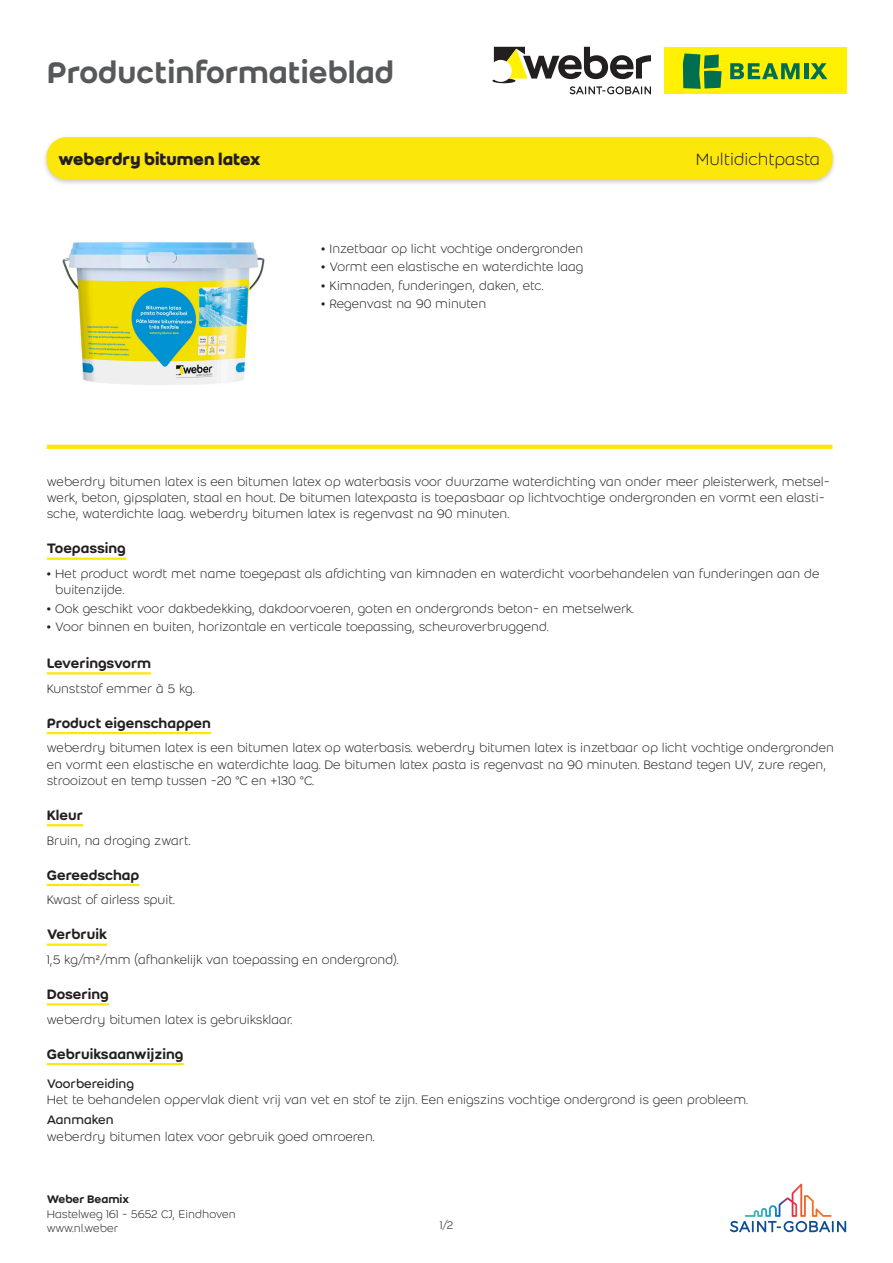
<style>
.page{position:relative;width:893px;height:1263px;background:#fff}
.page>*{position:absolute;margin:0;border:0;box-sizing:border-box;transform-origin:0 0}
.t1{font:500 33px "Weber";color:#57585a}
.new_style_for_toc{font:700 18px "Weber";color:#231f20}
.new_style_for_toc-2{font:300 18px "Weber";color:#231f20}
.Longname{font:500 15px "Weber";color:#231f20}
.Static{font:500 15px "Weber";color:#231f20}
.Longname-2{font:500 15px "Weber";letter-spacing:-.02em;color:#231f20}
.Value{font:300 13.5px/16.2px "Weber";color:#231f20}
.level__text{font:300 13.5px "Weber";color:#231f20}
.level__header{font:13.5px "Weber";color:#231f20}
.t2{font:300 12px/14.4px "Weber";color:#231f20}
.t3{font:500 12px "Weber";color:#231f20}
.s1{font-weight:500}
</style>
<div class="page">
<svg style="left:730px;top:1184px;width:116px;height:48px"></svg>
<div style="left:664px;top:47px;width:182px;height:47px;background:#fff101"></div>
<svg style="left:683px;top:53px;width:39px;height:36px"></svg>
<hr style="left:804px;top:63px;width:4px;height:16px;background:#006e51">
<svg style="left:810px;top:63px;width:17px;height:16px"></svg>
<svg style="left:730px;top:63px;width:69px;height:16px"></svg>
<svg style="left:492px;top:47px;width:159px;height:47px"></svg>
<div style="left:42px;top:135px;width:795px;height:52px;background:#231f20;opacity:.24"></div>
<div style="left:47px;top:138px;width:785px;height:41px;background:#fbe709;border-radius:20px"></div>
<div style="left:47px;top:137px;width:785px;height:43px;border:1px solid #fbe709;border-radius:20px"></div>
<img style="left:62px;top:242px;width:203px;height:143px">
<svg style="left:47px;top:445px;width:785px;height:4px;background:#fbe70d"></svg>
<hr style="left:47px;top:557px;width:79px;height:3px;background:#fbe709">
<hr style="left:47px;top:672px;width:104px;height:2px;background:#fbe709">
<hr style="left:47px;top:732px;width:164px;height:2px;background:#fbe709">
<hr style="left:47px;top:824px;width:36px;height:2px;background:#fbe709">
<hr style="left:47px;top:884px;width:92px;height:2px;background:#fbe709">
<hr style="left:47px;top:943px;width:60px;height:3px;background:#fbe709">
<hr style="left:47px;top:1003px;width:62px;height:2px;background:#fbe709">
<hr style="left:47px;top:1063px;width:137px;height:2px;background:#fbe709">
<h1 class="t1" style="left:47px;top:48px;width:349px">Productinformatieblad</h1>
<p class="new_style_for_toc" style="left:58px;top:146px;width:204px">weberdry bitumen latex</p>
<p class="new_style_for_toc-2" style="left:696px;top:147px;width:126px">Multidichtpasta</p>
<p class="Value" style="left:321px;top:240px;width:264px"><span class="s1">•</span> Inzetbaar op licht vochtige ondergronden</p>
<p class="Value" style="left:321px;top:259px;width:264px"><span class="s1">•</span> Vormt een elastische en waterdichte laag</p>
<p class="Value" style="left:321px;top:277px;width:224px"><span class="s1">•</span> Kimnaden, funderingen, daken, etc.</p>
<p class="Value" style="left:321px;top:295px;width:167px"><span class="s1">•</span> Regenvast na 90 minuten</p>
<p class="Value" style="left:47px;top:473px;width:784px">weberdry bitumen latex is een bitumen latex op waterbasis voor duurzame waterdichting van onder meer pleisterwerk, metsel&shy;werk, beton, gipsplaten, staal en hout. De bitumen latexpasta is toepasbaar op lichtvochtige ondergronden en vormt een elasti&shy;sche, waterdichte laag. weberdry bitumen latex is regenvast na 90 minuten.</p>
<p class="Longname" style="left:47px;top:537px;width:81px">Toepassing</p>
<p class="Value" style="left:55px;top:565px;width:766px;text-indent:-9px"><span class="s1">•</span> Het product wordt met name toegepast als afdichting van kimnaden en waterdicht voorbehandelen van funderingen aan de buitenzijde.</p>
<p class="Value" style="left:47px;top:600px;width:589px"><span class="s1">•</span> Ook geschikt voor dakbedekking, dakdoorvoeren, goten en ondergronds beton- en metselwerk.</p>
<p class="Value" style="left:47px;top:618px;width:503px"><span class="s1">•</span> Voor binnen en buiten, horizontale en verticale toepassing, scheuroverbruggend.</p>
<p class="Longname-2" style="left:47px;top:652px;width:106px">Leveringsvorm</p>
<p class="Value" style="left:47px;top:680px;width:149px">Kunststof emmer à 5 kg.</p>
<p class="Longname" style="left:47px;top:712px;width:166px">Product eigenschappen</p>
<p class="Value" style="left:47px;top:740px;width:789px">weberdry bitumen latex is een bitumen latex op waterbasis. weberdry bitumen latex is inzetbaar op licht vochtige ondergronden en vormt een elastische en waterdichte laag. De bitumen latex pasta is regenvast na 90 minuten. Bestand tegen UV, zure regen, strooizout en temp tussen -20 °C en +130 °C.</p>
<p class="Longname" style="left:47px;top:804px;width:38px">Kleur</p>
<p class="Value" style="left:47px;top:832px;width:145px">Bruin, na droging zwart.</p>
<p class="Longname" style="left:47px;top:864px;width:94px">Gereedschap</p>
<p class="Value" style="left:47px;top:891px;width:130px">Kwast of airless spuit.</p>
<p class="Longname" style="left:47px;top:923px;width:62px">Verbruik</p>
<p class="Value" style="left:47px;top:951px;width:353px">1,5 kg/m²/mm (afhankelijk van toepassing en ondergrond).</p>
<p class="Longname" style="left:47px;top:983px;width:64px">Dosering</p>
<p class="Value" style="left:47px;top:1011px;width:247px">weberdry bitumen latex is gebruiksklaar.</p>
<p class="Static" style="left:47px;top:1043px;width:138px">Gebruiksaanwijzing</p>
<p class="level__header" style="left:47px;top:1074px;width:89px">Voorbereiding</p>
<p class="level__text" style="left:47px;top:1090px;width:703px">Het te behandelen oppervlak dient vrij van vet en stof te zijn. Een enigszins vochtige ondergrond is geen probleem.</p>
<p class="level__header" style="left:47px;top:1111px;width:68px">Aanmaken</p>
<p class="level__text" style="left:47px;top:1127px;width:330px">weberdry bitumen latex voor gebruik goed omroeren.</p>
<p class="t3" style="left:47px;top:1191px;width:84px">Weber Beamix</p>
<p class="t2" style="left:47px;top:1206px;width:190px">Hastelweg 161 - 5652 CJ, Eindhoven www.nl.weber</p>
<p class="t2" style="left:440px;top:1218px;width:15px">1/2</p>
</div>
